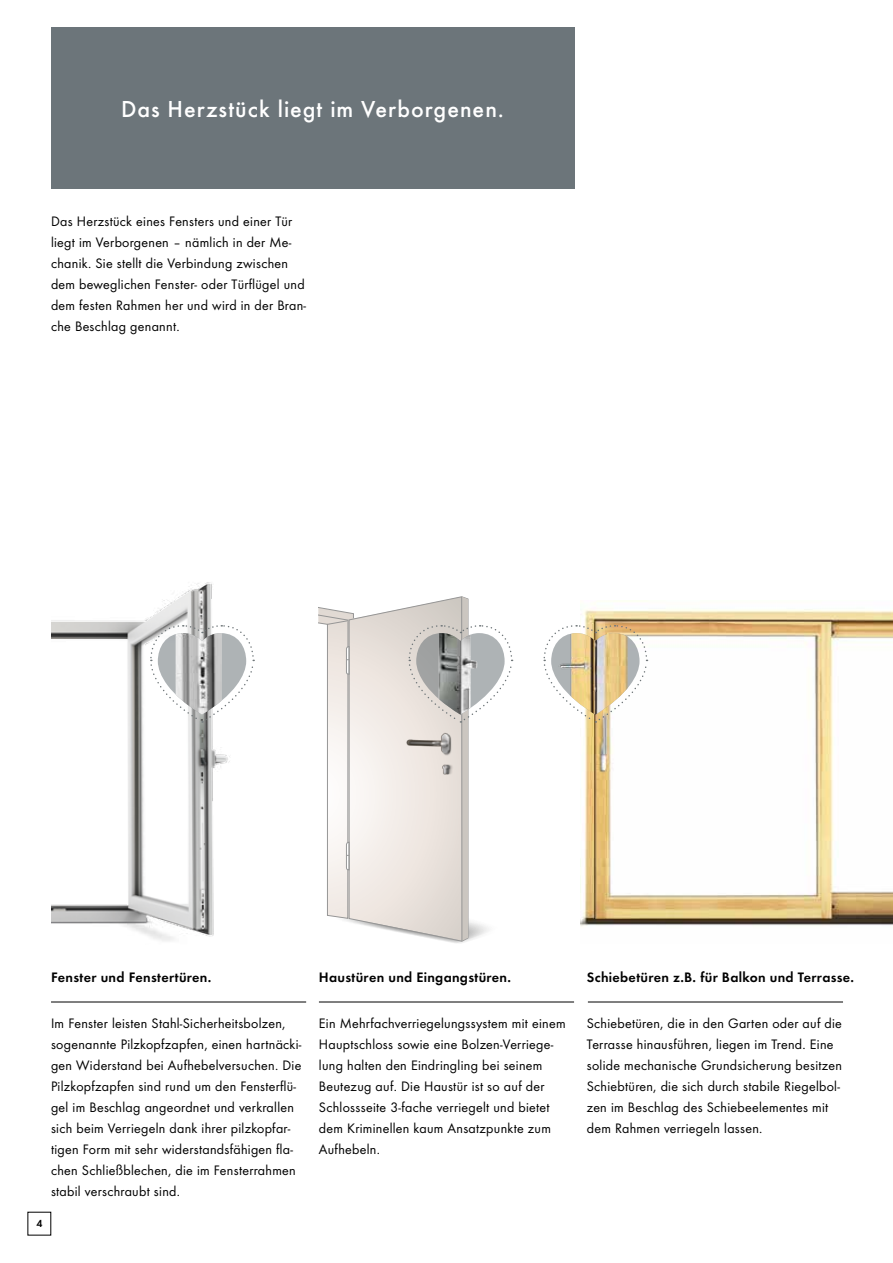
<style>
.page{position:relative;width:893px;height:1263px;background:#fff}
.page>*{position:absolute;margin:0;border:0;box-sizing:border-box;transform-origin:0 0}
.t1{font:500 24px "Futura";letter-spacing:.04em;color:#fff}
.t2{font:14.25px/21px "Futura Boo";letter-spacing:.02em;color:#000}
.t3{font:14.25px "Futura Dem";letter-spacing:.02em;color:#000}
.t4{font:10.5px "Futura Dem";color:#000}
</style>
<div class="page">
<div style="left:51px;top:28px;width:523px;height:161px;background:#6c757a"></div>
<img style="left:51px;top:582px;width:179px;height:359px">
<svg style="left:318px;top:596px;width:196px;height:347px"></svg>
<img style="left:439px;top:633px;width:38px;height:82px">
<img style="left:581px;top:601px;width:312px;height:326px">
<svg style="left:543px;top:624px;width:105px;height:99px"></svg>
<svg style="left:149px;top:624px;width:106px;height:99px"></svg>
<hr style="left:51px;top:1002px;width:255px;height:1px;background:#000">
<hr style="left:319px;top:1002px;width:255px;height:1px;background:#000">
<hr style="left:588px;top:1002px;width:255px;height:1px;background:#000">
<h1 class="t1" style="left:121px;top:95px;width:384px">Das Herzstück liegt im Verborgenen.</h1>
<p class="t2" style="left:51px;top:211px;width:257px">Das Herzstück eines Fensters und einer Tür liegt im Verborgenen – nämlich in der Me&shy;chanik. Sie stellt die Verbindung zwischen dem beweglichen Fenster- oder Türflügel und dem festen Rahmen her und wird in der Bran&shy;che Beschlag genannt.</p>
<p class="t4" style="left:36px;top:1216px;width:7px">4</p>
<p class="t3" style="left:51px;top:967px;width:162px">Fenster und Fenstertüren.</p>
<p class="t3" style="left:319px;top:967px;width:194px">Haustüren und Eingangstüren.</p>
<p class="t3" style="left:587px;top:967px;width:269px">Schiebetüren z.B. für Balkon und Terrasse.</p>
<p class="t2" style="left:587px;top:1012px;width:257px">Schiebetüren, die in den Garten oder auf die Terrasse hinausführen, liegen im Trend. Eine solide mechanische Grundsicherung besitzen Schiebtüren, die sich durch stabile Riegelbol&shy;zen im Beschlag des Schiebeelementes mit dem Rahmen verriegeln lassen.</p>
<p class="t2" style="left:319px;top:1012px;width:248px">Ein Mehrfachverriegelungssystem mit einem Hauptschloss sowie eine Bolzen-Verriege&shy;lung halten den Eindringling bei seinem Beutezug auf. Die Haustür ist so auf der Schlossseite 3-fache verriegelt und bietet dem Kriminellen kaum Ansatzpunkte zum Aufhebeln.</p>
<p class="t2" style="left:51px;top:1013px;width:252px">Im Fenster leisten Stahl-Sicherheitsbolzen, sogenannte Pilzkopfzapfen, einen hartnäcki&shy;gen Widerstand bei Aufhebelversuchen. Die Pilzkopfzapfen sind rund um den Fensterflü&shy;gel im Beschlag angeordnet und verkrallen sich beim Verriegeln dank ihrer pilzkopfar&shy;tigen Form mit sehr widerstandsfähigen fla&shy;chen Schließblechen, die im Fensterrahmen stabil verschraubt sind.</p>
</div>
